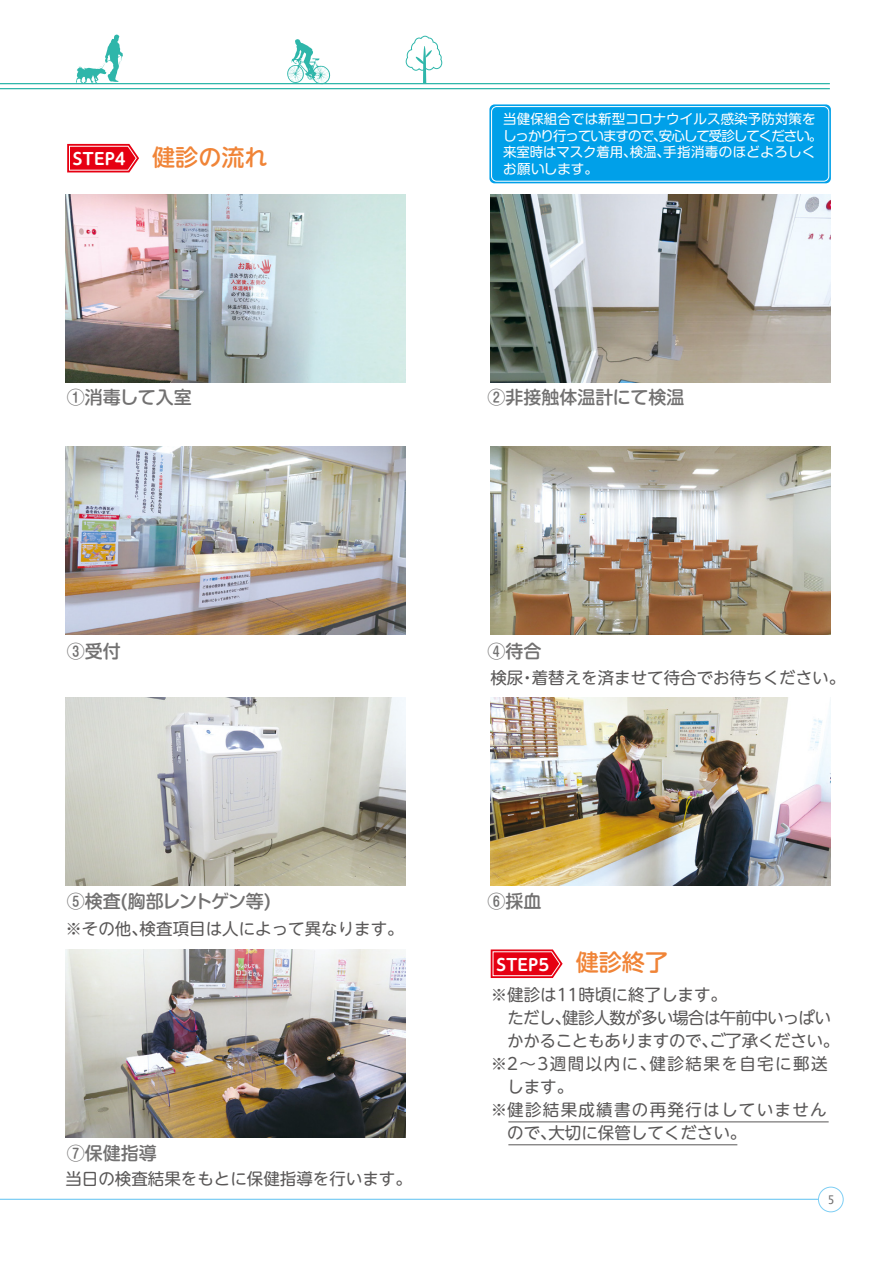
<style>
.page{position:relative;width:893px;height:1263px;background:#fff}
.page>*{position:absolute;margin:0;border:0;box-sizing:border-box;transform-origin:0 0}
.t1{font:500 18px "Shin M Go Pro";color:#727171}
.t2{font:500 18px "Shin M Go Pro";letter-spacing:-.05em;color:#727171}
.t3{font:16.5px "UD Shin M Go Pro";color:#595757}
.t4{font:16.5px "UD Shin M Go Pro";letter-spacing:-.045em;color:#595757}
.t5{font:16.5px "UD Shin M Go Pro";letter-spacing:-.02em;color:#595757}
.t6{font:16.5px "UD Shin M Go Pro";letter-spacing:.09em;color:#595757}
.t7{font:16.5px "UD Shin M Go Pro";letter-spacing:.08em;color:#595757}
.t8{font:700 16.35px "UD Shin M Go Pro De";color:#fff}
.t9{font:13.5px/16.5px "Shin M Go Pro";letter-spacing:.005em;color:#fff}
.t10{font:12px "Lucida Console";color:#727171}
.s1{font-family:"UD Shin M Go Pro";font-weight:500;font-size:23.1px;color:#f08437}
</style>
<div class="page">
<hr style="left:0;top:83px;width:830px;height:1px;background:#2eb6aa">
<hr style="left:0;top:88px;width:830px;height:1px;background:#2eb6aa">
<hr style="left:0;top:1199px;width:830px;height:1px;background:#7ecef4">
<div style="left:818px;top:1187px;width:25px;height:25px;background:#fff;border-radius:50%"></div>
<div style="left:818px;top:1186px;width:26px;height:26px;border:1px solid #7ecef4;border-radius:50%"></div>
<svg style="left:76px;top:35px;width:47px;height:48px"></svg>
<svg style="left:285px;top:39px;width:47px;height:46px"></svg>
<svg style="left:406px;top:36px;width:36px;height:47px"></svg>
<svg style="left:67px;top:144px;width:72px;height:28px;background:#e92636"></svg>
<svg style="left:491px;top:949px;width:72px;height:29px;background:#ea2b3a"></svg>
<img style="left:65px;top:194px;width:341px;height:188px">
<img style="left:491px;top:194px;width:340px;height:188px">
<img style="left:65px;top:446px;width:341px;height:188px">
<img style="left:491px;top:446px;width:340px;height:188px">
<img style="left:65px;top:698px;width:341px;height:188px">
<img style="left:491px;top:698px;width:340px;height:188px">
<img style="left:65px;top:949px;width:341px;height:188px">
<hr style="left:508px;top:1121px;width:321px;height:1px;background:#595757">
<hr style="left:508px;top:1144px;width:229px;height:1px;background:#595757">
<div style="left:489px;top:104px;width:342px;height:79px;background:#00a0e9;border-radius:5px"></div>
<div style="left:491px;top:106px;width:338px;height:76px;border:1px solid #fff;border-radius:5px"></div>
<p class="t8" style="left:73px;top:146px;width:196px">STEP4 <span class="s1">健診の流れ</span></p>
<p class="t9" style="left:503px;top:109px;width:321px">当健保組合では新型コロナウイルス感染予防対策をしっかり行っていますので、安心して受診してください。来室時はマスク着用、検温、手指消毒のほどよろしくお願いします。</p>
<p class="t1" style="left:67px;top:383px;width:126px">①消毒して入室</p>
<p class="t1" style="left:487px;top:383px;width:234px">②非接触体温計にて検温　　</p>
<p class="t1" style="left:67px;top:637px;width:55px">③受付</p>
<p class="t1" style="left:487px;top:637px;width:73px">④待合　</p>
<p class="t3" style="left:490px;top:664px;width:356px">検尿・着替えを済ませて待合でお待ちください。</p>
<p class="t2" style="left:67px;top:887px;width:205px">⑤検査(胸部レントゲン等)</p>
<p class="t1" style="left:487px;top:887px;width:55px">⑥採血</p>
<p class="t3" style="left:65px;top:916px;width:340px">※その他、検査項目は人によって異なります。</p>
<p class="t1" style="left:67px;top:1138px;width:91px">⑦保健指導</p>
<p class="t3" style="left:65px;top:1165px;width:348px">当日の検査結果をもとに保健指導を行います。</p>
<p class="t8" style="left:496px;top:951px;width:173px">STEP5 <span class="s1">健診終了</span></p>
<p class="t3" style="left:491px;top:981px;width:238px">※健診は11時頃に終了します。</p>
<p class="t4" style="left:507px;top:1004px;width:325px">ただし、健診人数が多い場合は午前中いっぱい</p>
<p class="t5" style="left:507px;top:1027px;width:333px">かかることもありますので、ご了承ください。</p>
<p class="t6" style="left:491px;top:1050px;width:338px">※2～3週間以内に、健診結果を自宅に郵送</p>
<p class="t3" style="left:491px;top:1073px;width:84px">　します。</p>
<p class="t7" style="left:491px;top:1096px;width:337px">※健診結果成績書の再発行はしていません</p>
<p class="t3" style="left:491px;top:1120px;width:257px">　ので、大切に保管してください。</p>
<p class="t10" style="left:827px;top:1195px;width:9px">5</p>
</div>
